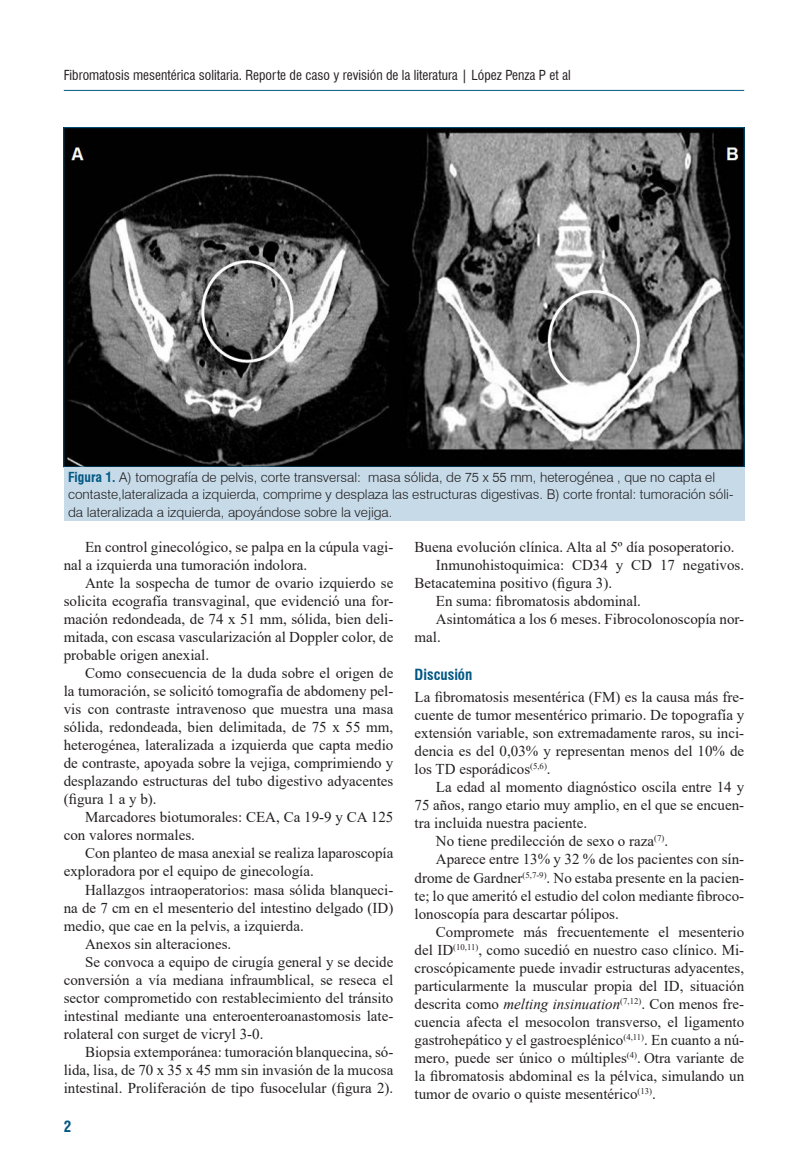
<style>
.page{position:relative;width:808px;height:1170px;background:#fff}
.page>*{position:absolute;margin:0;border:0;box-sizing:border-box;transform-origin:0 0}
.primer{font:15px/18px "Times New Roman";color:#231f20;text-align:justify}
.sub_1{font:700 condensed 15px "Swiss 721 BT";color:#005883}
.t1{font:300 13.5px/17.5px "Swiss 721 BT";color:#231f20}
.t2{font:condensed 13.5px "Swiss 721 BT";color:#231f20}
.s1{font-weight:700;font-stretch:condensed;color:#005883}
.s2{font-style:italic}
</style>
<div class="page">
<hr style="left:64px;top:90px;width:680px;height:1px;background:#005883">
<img style="left:66px;top:129px;width:676px;height:336px">
<div style="left:64px;top:467px;width:680px;height:54px;background:#c6dae8"></div>
<p class="t2" style="left:64px;top:67px;width:508px">Fibromatosis mesentérica solitaria. Reporte de caso y revisión de la literatura | López Penza P et al</p>
<p class="t1" style="left:68px;top:468px;width:667px"><span class="s1">Figura 1.</span> A) tomografía de pelvis, corte transversal: masa sólida, de 75 x 55 mm, heterogénea , que no capta el contaste,lateralizada a izquierda, comprime y desplaza las estructuras digestivas. B) corte frontal: tumoración sóli&shy;da lateralizada a izquierda, apoyándose sobre la vejiga.</p>
<p class="primer" style="left:64px;top:537px;width:331px;text-indent:21px">En control ginecológico, se palpa en la cúpula vagi&shy;nal a izquierda una tumoración indolora.</p>
<p class="primer" style="left:64px;top:573px;width:331px;text-indent:21px">Ante la sospecha de tumor de ovario izquierdo se solicita ecografía transvaginal, que evidenció una for&shy;mación redondeada, de 74 x 51 mm, sólida, bien deli&shy;mitada, con escasa vascularización al Doppler color, de probable origen anexial.</p>
<p class="primer" style="left:64px;top:663px;width:331px;text-indent:21px">Como consecuencia de la duda sobre el origen de la tumoración, se solicitó tomografía de abdomeny pel&shy;vis con contraste intravenoso que muestra una masa sólida, redondeada, bien delimitada, de 75 x 55 mm, heterogénea, lateralizada a izquierda que capta medio de contraste, apoyada sobre la vejiga, comprimiendo y desplazando estructuras del tubo digestivo adyacentes (figura 1 a y b).</p>
<p class="primer" style="left:64px;top:807px;width:331px;text-indent:21px">Marcadores biotumorales: CEA, Ca 19-9 y CA 125 con valores normales.</p>
<p class="primer" style="left:64px;top:843px;width:331px;text-indent:21px">Con planteo de masa anexial se realiza laparoscopía exploradora por el equipo de ginecología.</p>
<p class="primer" style="left:64px;top:879px;width:331px;text-indent:21px">Hallazgos intraoperatorios: masa sólida blanqueci&shy;na de 7 cm en el mesenterio del intestino delgado (ID) medio, que cae en la pelvis, a izquierda.</p>
<p class="primer" style="left:85px;top:933px;width:148px">Anexos sin alteraciones.</p>
<p class="primer" style="left:64px;top:951px;width:331px;text-indent:21px">Se convoca a equipo de cirugía general y se decide conversión a vía mediana infraumblical, se reseca el sector comprometido con restablecimiento del tránsito intestinal mediante una enteroenteroanastomosis late&shy;rolateral con surget de vicryl 3-0.</p>
<p class="primer" style="left:64px;top:1041px;width:331px;text-indent:21px">Biopsia extemporánea: tumoración blanquecina, só&shy;lida, lisa, de 70 x 35 x 45 mm sin invasión de la mucosa intestinal. Proliferación de tipo fusocelular (figura 2).</p>
<p class="sub_1" style="left:64px;top:1116px;width:9px">2</p>
<p class="primer" style="left:415px;top:537px;width:321px">Buena evolución clínica. Alta al 5º día posoperatorio.</p>
<p class="primer" style="left:415px;top:555px;width:331px;text-indent:21px">Inmunohistoquimica: CD34 y CD 17 negativos.<br>Betacatemina positivo (figura 3).</p>
<p class="primer" style="left:436px;top:591px;width:207px">En suma: fibromatosis abdominal.</p>
<p class="primer" style="left:415px;top:609px;width:331px;text-indent:21px">Asintomática a los 6 meses. Fibrocolonoscopía nor&shy;mal.</p>
<p class="sub_1" style="left:415px;top:665px;width:59px">Discusión</p>
<p class="primer" style="left:415px;top:687px;width:331px">La fibromatosis mesentérica (FM) es la causa más fre&shy;cuente de tumor mesentérico primario. De topografía y extensión variable, son extremadamente raros, su inci&shy;dencia es del 0,03% y representan menos del 10% de los TD esporádicos<sup>(5,6)</sup>.</p>
<p class="primer" style="left:415px;top:777px;width:331px;text-indent:21px">La edad al momento diagnóstico oscila entre 14 y 75 años, rango etario muy amplio, en el que se encuen&shy;tra incluida nuestra paciente.</p>
<p class="primer" style="left:436px;top:831px;width:234px">No tiene predilección de sexo o raza<sup>(7)</sup>.</p>
<p class="primer" style="left:415px;top:849px;width:331px;text-indent:21px">Aparece entre 13% y 32 % de los pacientes con sín&shy;drome de Gardner<sup>(5,7-9)</sup>. No estaba presente en la pacien&shy;te; lo que ameritó el estudio del colon mediante fibroco&shy;lonoscopía para descartar pólipos.</p>
<p class="primer" style="left:415px;top:921px;width:331px;text-indent:21px">Compromete más frecuentemente el mesenterio del ID<sup>(10,11)</sup>, como sucedió en nuestro caso clínico. Mi&shy;croscópicamente puede invadir estructuras adyacentes, particularmente la muscular propia del ID, situación descrita como <span class="s2">melting insinuation</span><sup>(7,12)</sup>. Con menos fre&shy;cuencia afecta el mesocolon transverso, el ligamento gastrohepático y el gastroesplénico<sup>(4,11)</sup>. En cuanto a nú&shy;mero, puede ser único o múltiples<sup>(4)</sup>. Otra variante de la fibromatosis abdominal es la pélvica, simulando un tumor de ovario o quiste mesentérico<sup>(13)</sup>.</p>
</div>
